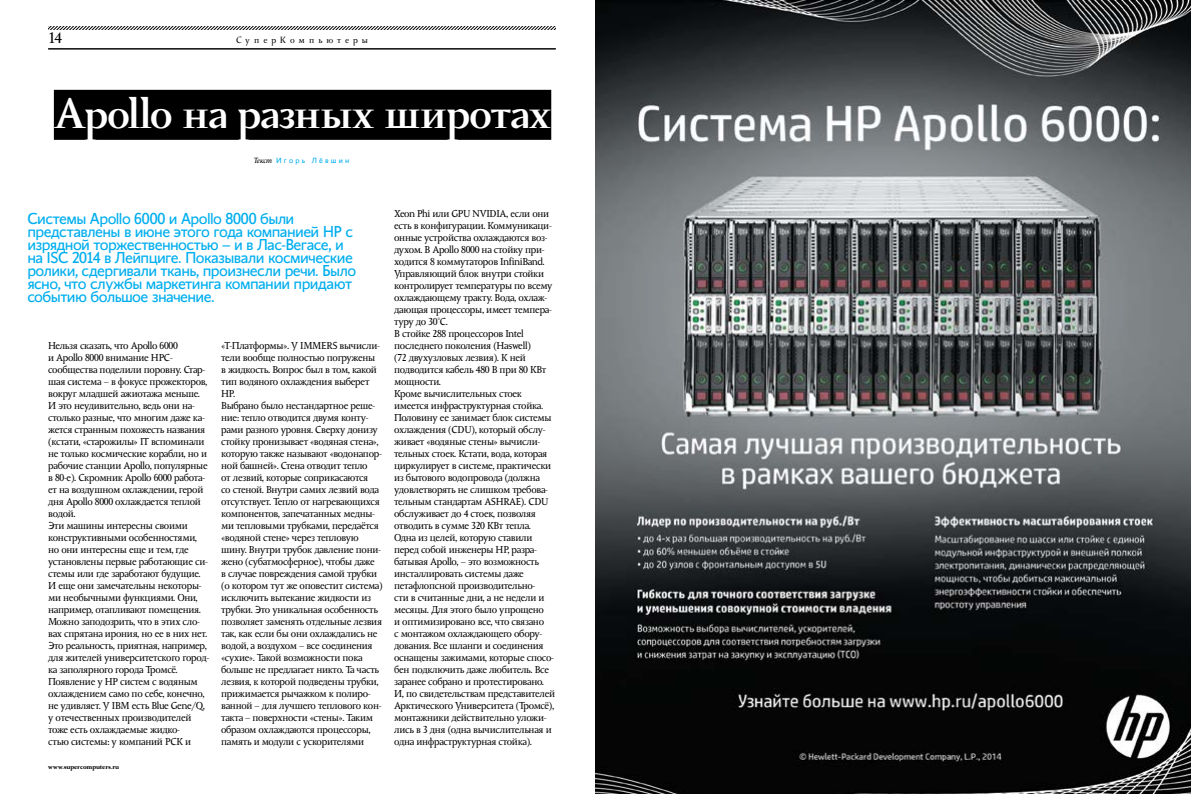
<style>
.page{position:relative;width:1191px;height:794px;background:#fff}
.page>*{position:absolute;margin:0;border:0;box-sizing:border-box;transform-origin:0 0}
.t1{font:500 42px "Conqueror OT";letter-spacing:-.03em;color:#fff}
.t2{font:15.8px/13px "Conqueror Sans";letter-spacing:-.035em;color:#00aeef}
.t3{font:15px "Conqueror Text";color:#000}
.t4{font:10px/12px "Conqueror Text";letter-spacing:-.03em;color:#000;scale:.96 1}
.t5{font:9px "Conqueror OT";letter-spacing:.435em;color:#000}
.t6{font:7.5px "Conqueror Sans";letter-spacing:.3em;color:#00aeef}
.t7{font:700 6px "Conqueror Text";letter-spacing:-.005em;color:#000}
.s1{font-family:"Conqueror Text";font-style:italic;color:#000}
</style>
<div class="page">
<hr style="left:48px;top:49px;width:508px;height:1px;background:#000">
<svg style="left:48px;top:27px;width:508px;height:3px"></svg>
<div style="left:54px;top:90px;width:497px;height:50px;background:#000"></div>
<img style="left:595px;top:0;width:596px;height:794px">
<h3 class="t3" style="left:48px;top:30px;width:15px">14</h3>
<p class="t5" style="left:236px;top:35px;width:133px">СуперКомпьютеры</p>
<h1 class="t1" style="left:54px;top:90px;width:499px">Apollo на разных широтах</h1>
<p class="t6" style="left:254px;top:156px;width:97px"><span class="s1">Текст</span> Игорь Лёвшин</p>
<p class="t2" style="left:27px;top:213px;width:330px">Системы Apollo 6000 и Apollo 8000 были представлены в июне этого года компанией HP с изрядной торжественностью – и в Лас-Вегасе, и на ISC 2014 в Лейпциге. Показывали космические ролики, сдергивали ткань, произнесли речи. Было ясно, что службы маркетинга компании придают событию большое значение.</p>
<p class="t4" style="left:48px;top:340px;width:169px">Нельзя сказать, что Apollo 6000<br>и Apollo 8000 внимание HPC&shy;сообщества поделили поровну. Стар&shy;шая система – в фокусе прожекторов, вокруг младшей ажиотажа меньше.<br>И это неудивительно, ведь они на&shy;столько разные, что многим даже ка&shy;жется странным похожесть названия (кстати, «старожилы» IT вспоминали не только космические корабли, но и рабочие станции Apollo, популярные в 80-е). Скромник Apollo 6000 работа&shy;ет на воздушном охлаждении, герой дня Apollo 8000 охлаждается теплой водой.<br>Эти машины интересны своими конструктивными особенностями, но они интересны еще и тем, где установлены первые работающие си&shy;стемы или где заработают будущие.<br>И еще они замечательны некоторы&shy;ми необычными функциями. Они, например, отапливают помещения.<br>Можно заподозрить, что в этих сло&shy;вах спрятана ирония, но ее в них нет.<br>Это реальность, приятная, например, для жителей университетского город&shy;ка заполярного города Тромсё.<br>Появление у HP систем с водяным охлаждением само по себе, конечно, не удивляет. У IBM есть Blue Gene/Q, у отечественных производителей тоже есть охлаждаемые жидко-<br>стью системы: у компаний РСК и</p>
<p class="t4" style="left:221px;top:340px;width:170px">«Т-Платформы». У IMMERS вычисли&shy;тели вообще полностью погружены<br>в жидкость. Вопрос был в том, какой тип водяного охлаждения выберет HP.<br>Выбрано было нестандартное реше&shy;ние: тепло отводится двумя конту&shy;рами разного уровня. Сверху донизу стойку пронизывает «водяная стена», которую также называют «водонапор&shy;ной башней». Стена отводит тепло<br>от лезвий, которые соприкасаются<br>со стеной. Внутри самих лезвий вода отсутствует. Тепло от нагревающихся компонентов, запечатанных медны&shy;ми тепловыми трубками, передаётся «водяной стене» через тепловую шину. Внутри трубок давление пони&shy;жено (субатмосферное), чтобы даже<br>в случае повреждения самой трубки (о котором тут же оповестит система) исключить вытекание жидкости из трубки. Это уникальная особенность позволяет заменять отдельные лезвия так, как если бы они охлаждались не водой, а воздухом – все соединения «сухие». Такой возможности пока больше не предлагает никто. Та часть лезвия, к которой подведены трубки, прижимается рычажком к полиро&shy;ванной – для лучшего теплового кон&shy;такта – поверхности «стены». Таким образом охлаждаются процессоры, память и модули с ускорителями</p>
<p class="t7" style="left:48px;top:763px;width:72px">www.supercomputers.ru</p>
<p class="t4" style="left:394px;top:208px;width:169px">Xeon Phi или GPU NVIDIA, если они есть в конфигурации. Коммуникаци&shy;онные устройства охлаждаются воз&shy;духом. В Apollo 8000 на стойку при&shy;ходится 8 коммутаторов InfiniBand.<br>Управляющий блок внутри стойки контролирует температуры по всему охлаждающему тракту. Вода, охлаж&shy;дающая процессоры, имеет темпера&shy;туру до 30°C.<br>В стойке 288 процессоров Intel последнего поколения (Haswell)<br>(72 двухузловых лезвия). К ней подводится кабель 480 В при 80 КВт мощности.<br>Кроме вычислительных стоек имеется инфраструктурная стойка.<br>Половину ее занимает блок системы охлаждения (CDU), который обслу&shy;живает «водяные стены» вычисли&shy;тельных стоек. Кстати, вода, которая циркулирует в системе, практически из бытового водопровода (должна удовлетворять не слишком требова&shy;тельным стандартам ASHRAE). CDU обслуживает до 4 стоек, позволяя отводить в сумме 320 КВт тепла.<br>Одна из целей, которую ставили перед собой инженеры HP, разра&shy;батывая Apollo, – это возможность инсталлировать системы даже петафлопсной производительно-<br>сти в считанные дни, а не недели и месяцы. Для этого было упрощено<br>и оптимизировано все, что связано<br>с монтажом охлаждающего обору&shy;дования. Все шланги и соединения оснащены зажимами, которые спосо&shy;бен подключить даже любитель. Все заранее собрано и протестировано.<br>И, по свидетельствам представителей<br>Арктического Университета (Тромсё), монтажники действительно уложи&shy;лись в 3 дня (одна вычислительная и одна инфраструктурная стойка).</p>
</div>
